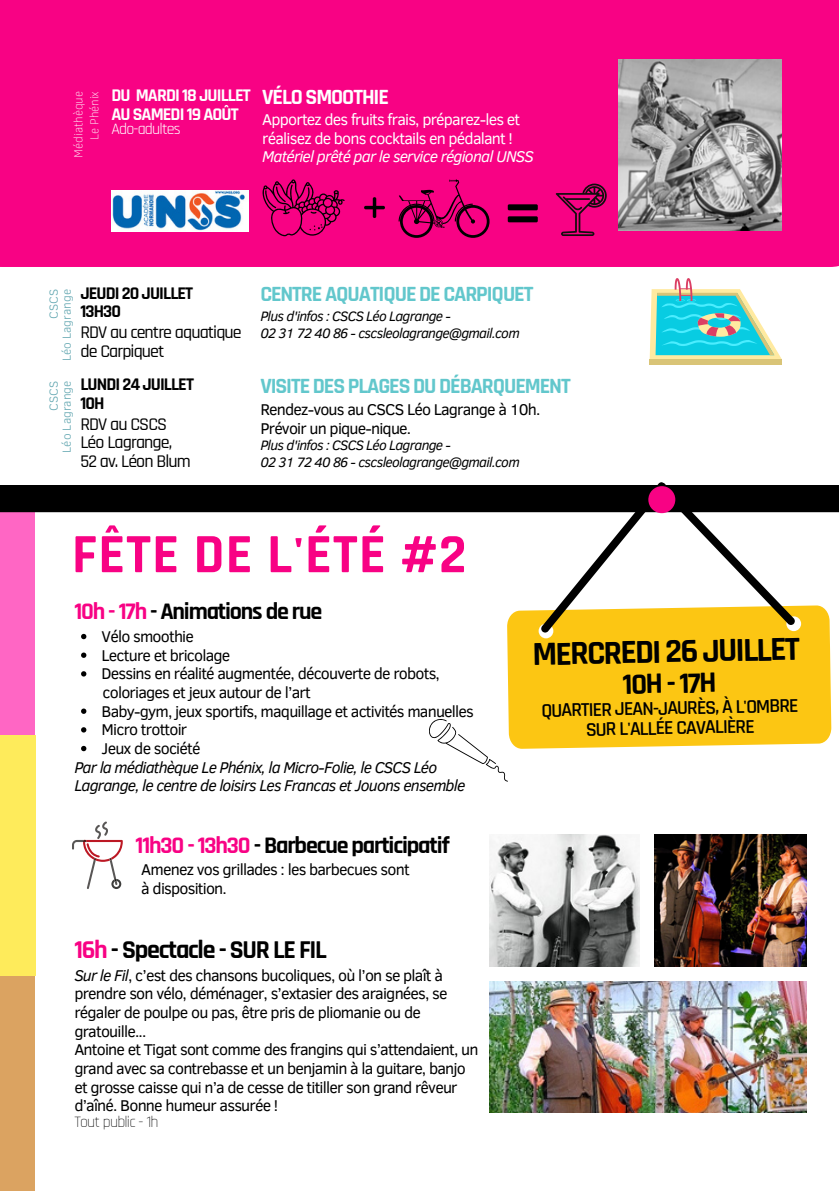
<style>
.page{position:relative;width:839px;height:1191px;background:#fff}
.page>*{position:absolute;margin:0;border:0;box-sizing:border-box;transform-origin:0 0}
.t1{font:700 56px "Rajdhani";letter-spacing:.02em;color:#f80284}
.t2{font:700 34px "Rajdhani";color:#000}
.t3{font:700 30px "Rajdhani";color:#000}
.t4{font:700 26px "Rajdhani";letter-spacing:-.05em;color:#000}
.t5{font:700 24px "Rajdhani";letter-spacing:-.05em;color:#000}
.t6{font:700 22px "Rajdhani";letter-spacing:-.05em;color:#62c7cc}
.t7{font:700 22px "Rajdhani";letter-spacing:-.05em;color:#fff}
.t8{font:600 19.8px "Rajdhani";color:#000}
.t9{font:500 18px/18.6px "Rajdhani";letter-spacing:-.05em;color:#000}
.t10{font:700 18px "Rajdhani";letter-spacing:-.05em;color:#000}
.t11{font:700 18px/18.6px "Rajdhani";letter-spacing:-.05em;color:#fff}
.t12{font:16px/18.6px "Clear Sans";letter-spacing:-.05em;color:#000}
.t13{font:italic 16px/18.6px "Clear Sans";letter-spacing:-.05em;color:#000}
.t14{font:16px/18.6px "Clear Sans";letter-spacing:-.05em;color:#fff}
.t15{font:italic 16px "Clear Sans";letter-spacing:-.05em;color:#fff}
.t16{font:300 16px "Rajdhani";letter-spacing:-.05em;color:#000}
.t17{font:16px "Rajdhani";letter-spacing:-.05em;color:#fff}
.t18{font:italic 14px "Clear Sans";letter-spacing:-.05em;color:#000}
.t19{font:300 12px "Clear Sans";color:#63a7b1}
.t20{font:100 12px "Clear Sans";color:#fff}
.s1{color:#f80284}
.s2{font-style:italic}
</style>
<div class="page">
<img style="left:489px;top:843px;width:150px;height:124px">
<img style="left:654px;top:843px;width:152px;height:124px">
<img style="left:489px;top:982px;width:317px;height:130px">
<div style="left:0;top:0;width:838px;height:267px;background:#f80284"></div>
<img style="left:618px;top:59px;width:163px;height:171px">
<svg style="left:398px;top:179px;width:91px;height:59px"></svg>
<svg style="left:262px;top:179px;width:83px;height:57px"></svg>
<svg style="left:364px;top:197px;width:21px;height:21px"></svg>
<div style="left:507px;top:204px;width:30px;height:6px;background:#000"></div>
<div style="left:507px;top:216px;width:30px;height:6px;background:#000"></div>
<svg style="left:555px;top:184px;width:51px;height:52px"></svg>
<svg style="left:81px;top:634px;width:5px;height:5px"></svg>
<svg style="left:81px;top:653px;width:5px;height:5px"></svg>
<svg style="left:81px;top:671px;width:5px;height:6px"></svg>
<svg style="left:81px;top:709px;width:5px;height:5px"></svg>
<svg style="left:81px;top:727px;width:5px;height:6px"></svg>
<svg style="left:81px;top:746px;width:5px;height:5px"></svg>
<svg style="left:72px;top:822px;width:51px;height:67px"></svg>
<div style="left:0;top:949px;width:35px;height:242px;background:#dba361"></div>
<div style="left:0;top:499px;width:35px;height:272px;background:#ff66c4"></div>
<div style="left:0;top:485px;width:838px;height:27px;background:#000"></div>
<div style="left:0;top:735px;width:35px;height:240px;background:#feeb5b"></div>
<svg style="left:468px;top:511px;width:370px;height:332px"></svg>
<svg style="left:539px;top:482px;width:285px;height:226px"></svg>
<div style="left:648px;top:486px;width:27px;height:27px;background:#f80284;border-radius:50%"></div>
<svg style="left:429px;top:719px;width:79px;height:63px"></svg>
<img style="left:111px;top:191px;width:137px;height:40px">
<div style="left:649px;top:359px;width:132px;height:6px;background:#d9c477"></div>
<svg style="left:649px;top:278px;width:132px;height:81px"></svg>
<p class="t20" style="left:69px;top:158px;width:68px;rotate:-90deg">Médiathèque</p>
<p class="t20" style="left:85px;top:140px;width:50px;rotate:-90deg">Le Phénix</p>
<p class="t11" style="left:111px;top:87px;width:141px">DU MARDI 18 JUILLET<br>AU SAMEDI 19 AOÛT</p>
<p class="t17" style="left:111px;top:120px;width:71px">Ado-adultes</p>
<p class="t7" style="left:262px;top:83px;width:128px">VÉLO SMOOTHIE</p>
<p class="t14" style="left:262px;top:109px;width:259px">Apportez des fruits frais, préparez-les et réalisez de bons cocktails en pédalant !</p>
<p class="t15" style="left:262px;top:145px;width:273px">Matériel prêté par le service régional UNSS</p>
<p class="t10" style="left:80px;top:282px;width:114px">JEUDI 20 JUILLET</p>
<p class="t10" style="left:80px;top:301px;width:42px">13H30</p>
<p class="t9" style="left:80px;top:323px;width:163px">RDV au centre aquatique de Carpiquet</p>
<p class="t19" style="left:45px;top:319px;width:31px;rotate:-90deg">CSCS</p>
<p class="t19" style="left:58px;top:361px;width:73px;rotate:-90deg">Léo Lagrange</p>
<p class="t10" style="left:80px;top:373px;width:115px">LUNDI 24 JUILLET</p>
<p class="t10" style="left:80px;top:392px;width:26px">10H</p>
<p class="t9" style="left:80px;top:415px;width:88px">RDV au CSCS</p>
<p class="t9" style="left:80px;top:434px;width:93px">Léo Lagrange,</p>
<p class="t9" style="left:80px;top:452px;width:112px">52 av. Léon Blum</p>
<p class="t19" style="left:45px;top:411px;width:31px;rotate:-90deg">CSCS</p>
<p class="t19" style="left:58px;top:453px;width:73px;rotate:-90deg">Léo Lagrange</p>
<p class="t6" style="left:260px;top:281px;width:274px">CENTRE AQUATIQUE DE CARPIQUET</p>
<p class="t18" style="left:260px;top:306px;width:192px">Plus d'infos : CSCS Léo Lagrange -</p>
<p class="t18" style="left:260px;top:323px;width:261px">02 31 72 40 86 - cscsleolagrange@gmail.com</p>
<p class="t6" style="left:260px;top:373px;width:312px">VISITE DES PLAGES DU DÉBARQUEMENT</p>
<p class="t12" style="left:260px;top:400px;width:281px">Rendez-vous au CSCS Léo Lagrange à 10h.</p>
<p class="t12" style="left:260px;top:418px;width:152px">Prévoir un pique-nique.</p>
<p class="t18" style="left:260px;top:435px;width:192px">Plus d'infos : CSCS Léo Lagrange -</p>
<p class="t18" style="left:260px;top:452px;width:261px">02 31 72 40 86 - cscsleolagrange@gmail.com</p>
<p class="t1" style="left:72px;top:520px;width:396px">FÊTE DE L'ÉTÉ #2</p>
<p class="t5" style="left:74px;top:597px;width:249px"><span class="s1">10h - 17h</span> - Animations de rue</p>
<p class="t12" style="left:102px;top:626px;width:94px">Vélo smoothie</p>
<p class="t12" style="left:102px;top:645px;width:130px">Lecture et bricolage</p>
<p class="t12" style="left:102px;top:663px;width:340px">Dessins en réalité augmentée, découverte de robots,</p>
<p class="t12" style="left:102px;top:701px;width:374px">Baby-gym, jeux sportifs, maquillage et activités manuelles</p>
<p class="t12" style="left:102px;top:719px;width:87px">Micro trottoir</p>
<p class="t12" style="left:102px;top:738px;width:100px">Jeux de société</p>
<p class="t12" style="left:102px;top:682px;width:210px">coloriages etjeux autour de l’art</p>
<p class="t13" style="left:74px;top:757px;width:392px">Par la médiathèque Le Phénix, la Micro-Folie, le CSCS Léo<br>Lagrange, le centre de loisirs Les Francas et Jouons ensemble</p>
<p class="t5" style="left:136px;top:830px;width:316px"><span class="s1">11h30 - 13h30</span> - Barbecue participatif</p>
<p class="t12" style="left:141px;top:859px;width:270px">Amenez vos grillades : les barbecues sont</p>
<p class="t12" style="left:141px;top:878px;width:87px">à disposition.</p>
<p class="t4" style="left:74px;top:934px;width:254px"><span class="s1">16h</span> - Spectacle - SUR LE FIL</p>
<p class="t12" style="left:74px;top:965px;width:375px"><span class="s2">Sur le Fil</span>, c’est des chansons bucoliques, où l’on se plaît à prendre son vélo, déménager, s’extasier des araignées, se régaler de poulpe ou pas, être pris de pliomanie ou de gratouille...</p>
<p class="t12" style="left:74px;top:1039px;width:405px">Antoine et Tigat sont comme des frangins qui s’attendaient, un grand avec sa contrebasse et un benjamin à la guitare, banjo et grosse caisse qui n’a de cesse de titiller son grand rêveur d’aîné. Bonne humeur assurée !</p>
<p class="t16" style="left:74px;top:1112px;width:86px">Tout public - 1h</p>
<p class="t2" style="left:532px;top:633px;width:269px;rotate:-1deg">MERCREDI 26 JUILLET</p>
<p class="t3" style="left:622px;top:666px;width:95px;rotate:-1deg">10H - 17H</p>
<p class="t8" style="left:541px;top:698px;width:259px;rotate:-1deg">QUARTIER JEAN-JAURÈS, À L'OMBRE</p>
<p class="t8" style="left:585px;top:717px;width:170px;rotate:-1deg">SUR L'ALLÉE CAVALIÈRE</p>
</div>
